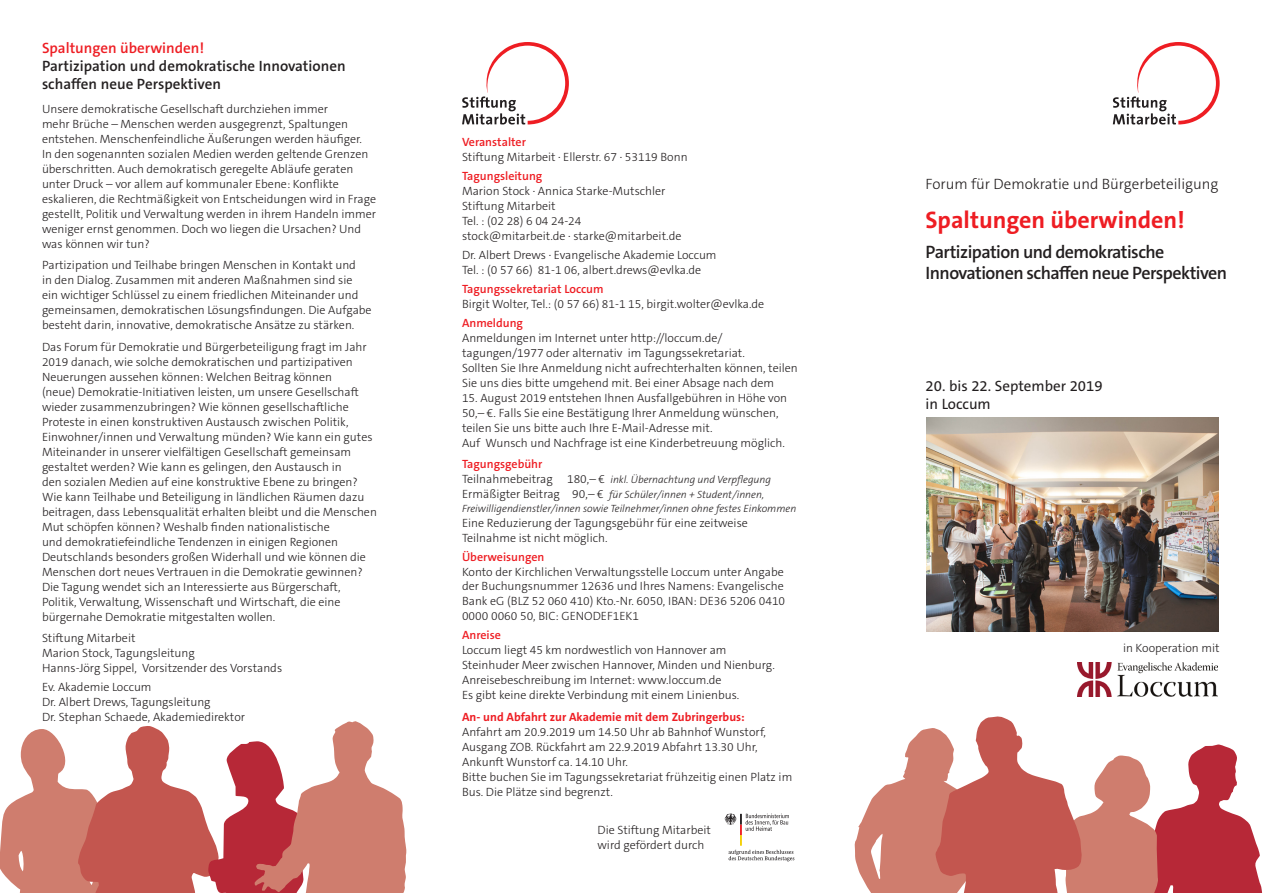
<style>
.page{position:relative;width:1263px;height:893px;background:#fff}
.page>*{position:absolute;margin:0;border:0;box-sizing:border-box;transform-origin:0 0}
.head_3_021_titel_rot{font:700 24px "The Sans C5";color:#ee1d23}
.head_1{font:600 18px/21px "The Sans C5";letter-spacing:-.03em;color:#231f20}
.head_1_021{font:600 15px/18px "The Sans C5";color:#231f20}
.fliess_021{font:300 15px "The Sans C5";color:#231f20}
.head_1_000{font:15px "The Sans C5";color:#231f20}
.head_1_000_rot{font:600 15px "The Sans C5";color:#ee1d23}
.fließ_015_klein{font:300 12px/15px "The Sans C5";color:#231f20}
.fließ_klein_000{font:300 12px/15px "The Sans C5";color:#231f20}
.fließ_klein_015{font:300 12px/15px "The Sans C5";color:#231f20}
.fließ_000_klein{font:300 12px/15px "The Sans C5";color:#231f20}
.programm_000_fett_ro{font:600 12px "The Sans C5";color:#ee1d23}
.programm_000_fett{font:700 12px "The Sans C5";color:#ee1d23}
.programm_010{font:300 12px "The Sans C5";color:#231f20}
.programm_000{font:300 12px "The Sans C5";color:#231f20}
.programm_042{font:300 12px "The Sans C5";color:#231f20}
.fließ_015_klein-2{font:italic 300 10.5px/14.7px "The Sans C5";color:#231f20}
.s1{font-style:normal;font-size:12px}
</style>
<div class="page">
<svg style="left:855px;top:716px;width:408px;height:177px"></svg>
<svg style="left:0;top:721px;width:406px;height:172px"></svg>
<svg style="left:462px;top:42px;width:107px;height:82px"></svg>
<svg style="left:1113px;top:42px;width:107px;height:82px"></svg>
<img style="left:927px;top:418px;width:291px;height:214px">
<img style="left:1078px;top:662px;width:139px;height:34px">
<svg style="left:724px;top:813px;width:70px;height:48px"></svg>
<p class="head_1_000_rot" style="left:42px;top:38px;width:164px">Spaltungen überwinden!</p>
<p class="head_1_021" style="left:42px;top:57px;width:305px">Partizipation und demokratische Innovationen schaffen neue Perspektiven</p>
<p class="fließ_015_klein" style="left:42px;top:102px;width:336px">Unsere demokratische Gesellschaft durchziehen immer<br>mehr Brüche – Menschen werden ausgegrenzt, Spaltungen entstehen. Menschenfeindliche Äußerungen werden häufiger.<br>In den sogenannten sozialen Medien werden geltende Grenzen überschritten. Auch demokratisch geregelte Abläufe geraten unter Druck – vor allem auf kommunaler Ebene: Konflikte eskalieren, die Rechtmäßigkeit von Entscheidungen wird in Frage gestellt, Politik und Verwaltung werden in ihrem Handeln immer weniger ernst genommen. Doch wo liegen die Ursachen? Und was können wir tun?</p>
<p class="fließ_015_klein" style="left:42px;top:258px;width:331px">Partizipation und Teilhabe bringen Menschen in Kontakt und<br>in den Dialog. Zusammen mit anderen Maßnahmen sind sie<br>ein wichtiger Schlüssel zu einem friedlichen Miteinander und gemeinsamen, demokratischen Lösungsfindungen. Die Aufgabe besteht darin, innovative, demokratische Ansätze zu stärken.</p>
<p class="fließ_015_klein" style="left:42px;top:339px;width:336px">Das Forum für Demokratie und Bürgerbeteiligung fragt im Jahr 2019 danach, wie solche demokratischen und partizipativen Neuerungen aussehen können: Welchen Beitrag können<br>(neue) Demokratie-Initiativen leisten, um unsere Gesellschaft wieder zusammenzubringen? Wie können gesellschaftliche Proteste in einen konstruktiven Austausch zwischen Politik, Einwohner/innen und Verwaltung münden? Wie kann ein gutes Miteinander in unserer vielfältigen Gesellschaft gemeinsam gestaltet werden? Wie kann es gelingen, den Austausch in<br>den sozialen Medien auf eine konstruktive Ebene zu bringen?<br>Wie kann Teilhabe und Beteiligung in ländlichen Räumen dazu beitragen, dass Lebensqualität erhalten bleibt und die Menschen Mut schöpfen können? Weshalb finden nationalistische<br>und demokratiefeindliche Tendenzen in einigen Regionen Deutschlands besonders großen Widerhall und wie können die Menschen dort neues Vertrauen in die Demokratie gewinnen?<br>Die Tagung wendet sich an Interessierte aus Bürgerschaft, Politik, Verwaltung, Wissenschaft und Wirtschaft, die eine bürgernahe Demokratie mitgestalten wollen.</p>
<p class="fließ_000_klein" style="left:42px;top:631px;width:95px">Stiftung Mitarbeit</p>
<p class="fließ_000_klein" style="left:42px;top:646px;width:154px">Marion Stock, Tagungsleitung</p>
<p class="programm_010" style="left:42px;top:660px;width:242px">Hanns-Jörg Sippel, Vorsitzender des Vorstands</p>
<p class="fließ_000_klein" style="left:42px;top:680px;width:111px">Ev. Akademie Loccum</p>
<p class="fließ_000_klein" style="left:42px;top:695px;width:205px">Dr. Albert Drews, Tagungsleitung<br>Dr. Stephan Schaede, Akademiedirektor</p>
<p class="programm_000_fett_ro" style="left:462px;top:134px;width:65px">Veranstalter</p>
<p class="fließ_015_klein" style="left:462px;top:149px;width:227px">Stiftung Mitarbeit · Ellerstr. 67 · 53119 Bonn</p>
<p class="programm_000_fett_ro" style="left:462px;top:168px;width:82px">Tagungsleitung</p>
<p class="fließ_015_klein" style="left:462px;top:183px;width:221px">Marion Stock · Annica Starke-Mutschler<br>Stiftung Mitarbeit<br>Tel. : (02 28) 6 04 24-24 stock@mitarbeit.de · starke@mitarbeit.de</p>
<p class="programm_000" style="left:462px;top:247px;width:256px">Dr. Albert Drews · Evangelische Akademie Loccum</p>
<p class="fließ_015_klein" style="left:462px;top:262px;width:241px">Tel. : (0 57 66) 81-1 06, albert.drews@evlka.de</p>
<p class="programm_000_fett_ro" style="left:462px;top:281px;width:143px">Tagungssekretariat Loccum</p>
<p class="fließ_015_klein" style="left:462px;top:296px;width:304px">Birgit Wolter, Tel.: (0 57 66) 81-1 15, birgit.wolter@evlka.de</p>
<p class="programm_000_fett_ro" style="left:462px;top:315px;width:62px">Anmeldung</p>
<p class="fließ_klein_000" style="left:462px;top:330px;width:284px">Anmeldungen im Internet unter http://loccum.de/ tagungen/1977 oder alternativ im Tagungssekretariat.</p>
<p class="fließ_klein_000" style="left:462px;top:360px;width:337px">Sollten Sie Ihre Anmeldung nicht aufrechterhalten können, teilen<br>Sie uns dies bitte umgehend mit. Bei einer Absage nach dem</p>
<p class="fließ_klein_015" style="left:462px;top:390px;width:327px">15. August 2019 entstehen Ihnen Ausfallgebühren in Höhe von 50,– €. Falls Sie eine Bestätigung Ihrer Anmeldung wünschen, teilen Sie uns bitte auch Ihre E-Mail-Adresse mit.<br>Auf Wunsch und Nachfrage ist eine Kinderbetreuung möglich.</p>
<p class="programm_000_fett_ro" style="left:462px;top:457px;width:82px">Tagungsgebühr</p>
<p class="fließ_015_klein-2" style="left:462px;top:472px;width:311px"><span class="s1">Teilnahmebeitrag 180,– €</span> inkl. Übernachtung und Verpflegung</p>
<p class="fließ_015_klein-2" style="left:462px;top:487px;width:336px"><span class="s1">Ermäßigter Beitrag 90,– €</span> für Schüler/innen + Student/innen,<br>Freiwilligendienstler/innen sowie Teilnehmer/innen ohne festes Einkommen</p>
<p class="fließ_015_klein" style="left:462px;top:516px;width:287px">Eine Reduzierung der Tagungsgebühr für eine zeitweise<br>Teilnahme ist nicht möglich.</p>
<p class="programm_000_fett_ro" style="left:462px;top:549px;width:84px">Überweisungen</p>
<p class="fließ_015_klein" style="left:462px;top:564px;width:325px">Konto der Kirchlichen Verwaltungsstelle Loccum unter Angabe der Buchungsnummer 12636 und Ihres Namens: Evangelische Bank eG (BLZ 52 060 410) Kto.-Nr. 6050, IBAN: DE36 5206 0410<br>0000 0060 50, BIC: GENODEF1EK1</p>
<p class="programm_000_fett_ro" style="left:462px;top:627px;width:40px">Anreise</p>
<p class="fließ_klein_000" style="left:462px;top:643px;width:314px">Loccum liegt 45 km nordwestlich von Hannover am<br>Steinhuder Meer zwischen Hannover, Minden und Nienburg.<br>Anreisebeschreibung im Internet: www.loccum.de</p>
<p class="fließ_klein_015" style="left:462px;top:688px;width:279px">Es gibt keine direkte Verbindung mit einem Linienbus.</p>
<p class="programm_000_fett" style="left:462px;top:709px;width:284px">An- und Abfahrt zur Akademie mit dem Zubringerbus:</p>
<p class="fließ_klein_000" style="left:462px;top:724px;width:332px">Anfahrt am 20.9.2019 um 14.50 Uhr ab Bahnhof Wunstorf, Ausgang ZOB. Rückfahrt am 22.9.2019 Abfahrt 13.30 Uhr, Ankunft Wunstorf ca. 14.10 Uhr.<br>Bitte buchen Sie im Tagungssekretariat frühzeitig einen Platz im Bus. Die Plätze sind begrenzt.</p>
<p class="fließ_klein_000" style="left:597px;top:822px;width:115px">Die Stiftung Mitarbeit</p>
<p class="fließ_klein_000" style="left:597px;top:837px;width:109px">wird gefördert durch</p>
<p class="fliess_021" style="left:925px;top:174px;width:294px">Forum für Demokratie und Bürgerbeteiligung</p>
<p class="head_3_021_titel_rot" style="left:925px;top:205px;width:261px">Spaltungen überwinden!</p>
<p class="head_1" style="left:925px;top:242px;width:303px">Partizipation und demokratische<br>Innovationen schaffen neue Perspektiven</p>
<p class="head_1_000" style="left:925px;top:377px;width:179px">20. bis 22. September 2019</p>
<p class="head_1_000" style="left:925px;top:395px;width:67px">in Loccum</p>
<p class="programm_042" style="left:1123px;top:640px;width:98px">in Kooperation mit</p>
</div>
